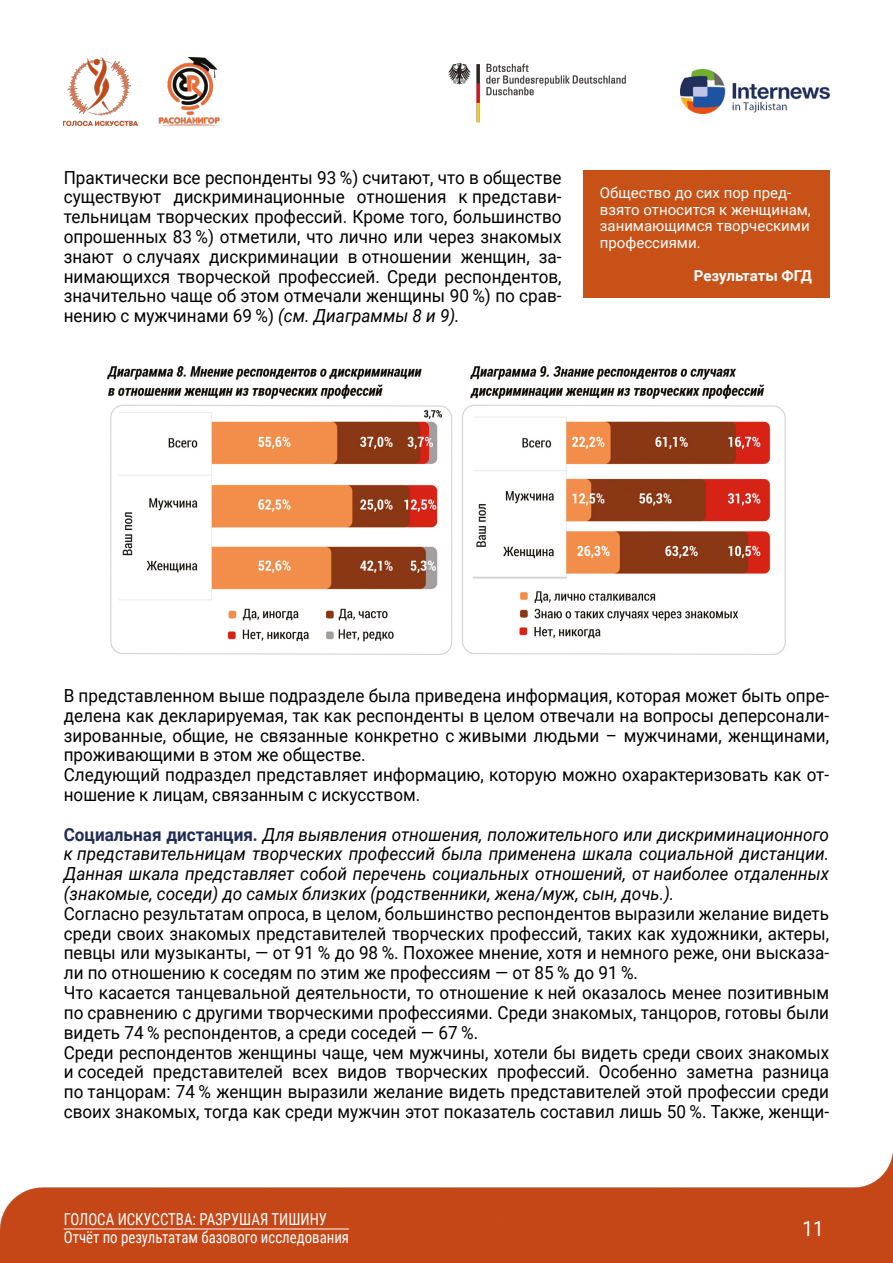
<style>
.page{position:relative;width:893px;height:1263px;background:#fff}
.page>*{position:absolute;margin:0;border:0;box-sizing:border-box;transform-origin:0 0}
.t1{font:21px "Roboto";color:#fff;scale:.9 1}
.t2{font:18px/19.8px "Roboto";color:#000;scale:.95 1}
.t3{font:italic 18px/19.8px "Roboto";color:#000;text-align:justify;scale:.95 1}
.t4{font:16.5px/17.9px "Roboto Condensed";color:#fff;scale:.9 1}
.t5{font:15px/16.5px "Roboto";color:#fff}
.t6{font:700 15px "Roboto";letter-spacing:-.005em;color:#fff}
.s1{font-style:italic}
.s2{font-weight:700;font-style:normal;color:#212c56}
</style>
<div class="page">
<img style="left:0;top:1153px;width:893px;height:110px">
<hr style="left:64px;top:1228px;width:285px;height:1px;background:#fff">
<img style="left:448px;top:62px;width:178px;height:61px">
<img style="left:681px;top:69px;width:148px;height:45px">
<img style="left:158px;top:57px;width:62px;height:69px">
<img style="left:64px;top:58px;width:73px;height:67px">
<img style="left:107px;top:366px;width:679px;height:288px">
<div style="left:583px;top:170px;width:246px;height:128px;background:#c75117"></div>
<p class="t2" style="left:64px;top:167px;width:525px;text-align:justify">Практически все респонденты 93 %) считают, что в обществе существуют дискриминационные отношения к представи&shy;тельницам творческих профессий. Кроме того, большинство опрошенных 83 %) отметили, что лично или через знакомых знают о случаях дискриминации в отношении женщин, за&shy;нимающихся творческой профессией. Среди респондентов, значительно чаще об этом отмечали женщины 90 %) по срав&shy;нению с мужчинами 69 %) <span class="s1">(см. Диаграммы 8 и 9).</span></p>
<p class="t5" style="left:600px;top:184px;width:213px">Общество до сих пор пред&shy;взято относится к женщинам, занимающимся творческими профессиями.</p>
<p class="t6" style="left:694px;top:265px;width:120px">Результаты ФГД</p>
<p class="t2" style="left:64px;top:685px;width:807px">В представленном выше подразделе была приведена информация, которая может быть опре&shy;делена как декларируемая, так как респонденты в целом отвечали на вопросы деперсонали&shy;зированные, общие, не связанные конкретно с живыми людьми – мужчинами, женщинами, проживающими в этом же обществе.<br>Следующий подраздел представляет информацию, которую можно охарактеризовать как от&shy;ношение к лицам, связанным с искусством.</p>
<p class="t3" style="left:64px;top:824px;width:807px"><span class="s2">Социальная дистанция.</span> Для выявления отношения, положительного или дискриминационного к представительницам творческих профессий была применена шкала социальной дистанции.<br>Данная шкала представляет собой перечень социальных отношений, от наиболее отдаленных (знакомые, соседи) до самых близких (родственники, жена/муж, сын, дочь.).</p>
<p class="t2" style="left:64px;top:903px;width:807px">Согласно результатам опроса, в целом, большинство респондентов выразили желание видеть среди своих знакомых представителей творческих профессий, таких как художники, актеры, певцы или музыканты, — от 91 % до 98 %. Похожее мнение, хотя и немного реже, они высказа&shy;ли по отношению к соседям по этим же профессиям — от 85 % до 91 %.<br>Что касается танцевальной деятельности, то отношение к ней оказалось менее позитивным по сравнению с другими творческими профессиями. Среди знакомых, танцоров, готовы были видеть 74 % респондентов, а среди соседей — 67 %.<br>Среди респондентов женщины чаще, чем мужчины, хотели бы видеть среди своих знакомых и соседей представителей всех видов творческих профессий. Особенно заметна разница по танцорам: 74 % женщин выразили желание видеть представителей этой профессии среди своих знакомых, тогда как среди мужчин этот показатель составил лишь 50 %. Также, женщи-</p>
<p class="t4" style="left:64px;top:1210px;width:318px">ГОЛОСА ИСКУССТВА: РАЗРУШАЯ ТИШИНУ<br>Отчёт по результатам базового исследования</p>
<p class="t1" style="left:803px;top:1214px;width:25px">11</p>
</div>
